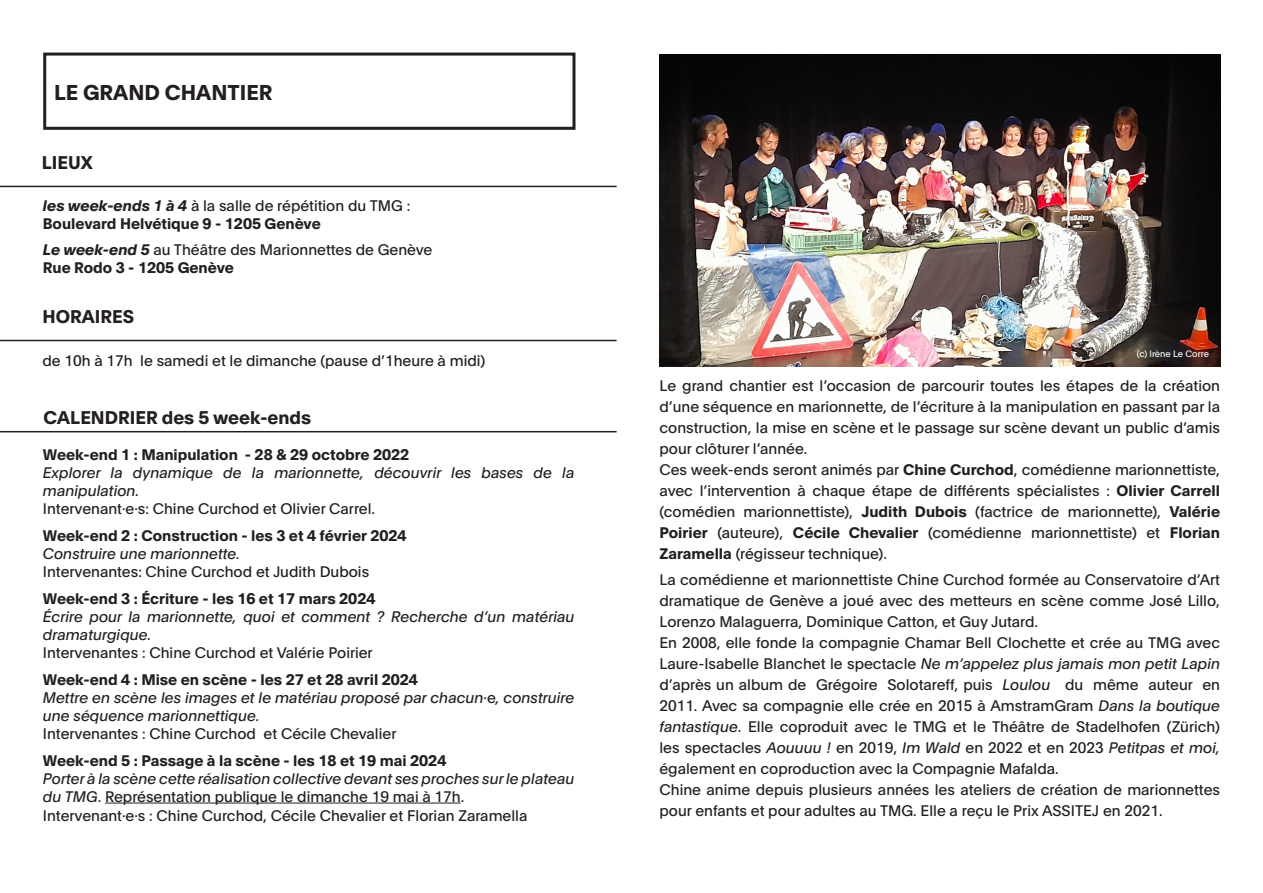
<style>
.page{position:relative;width:1263px;height:893px;background:#fff}
.page>*{position:absolute;margin:0;border:0;box-sizing:border-box;transform-origin:0 0}
.t1{font:700 21px "Plain";color:#231f20}
.t2{font:700 18px "Plain";color:#231f20}
.t3{font:15px/21px "Plain";color:#231f20;text-align:justify}
.t4{font:italic 15px/18px "Plain";color:#231f20}
.t5{font:700 15px "Plain";color:#231f20}
.t6{font:9px "Plain";color:#fff}
.s1{font-weight:700;font-style:italic}
.s2{font-style:normal}
.s3{font-weight:700}
.s4{font-style:italic}
</style>
<div class="page">
<hr style="left:105px;top:803px;width:356px;height:1px;background:#231f20">
<hr style="left:0;top:186px;width:617px;height:1px;background:#231f20">
<hr style="left:0;top:340px;width:617px;height:1px;background:#231f20">
<hr style="left:0;top:431px;width:617px;height:1px;background:#231f20">
<div style="left:43px;top:53px;width:532px;height:77px;border:3px solid #231f20"></div>
<img style="left:659px;top:55px;width:561px;height:311px">
<p class="t1" style="left:54px;top:77px;width:220px">LE GRAND CHANTIER</p>
<p class="t2" style="left:42px;top:150px;width:53px">LIEUX</p>
<p class="t3" style="left:43px;top:195px;width:369px"><span class="s1">les week-ends 1 à 4</span> à la salle de répétition du TMG :</p>
<p class="t5" style="left:43px;top:213px;width:279px">Boulevard Helvétique 9 - 1205 Genève</p>
<p class="t3" style="left:43px;top:238px;width:391px"><span class="s1">Le week-end 5</span> au Théâtre des Marionnettes de Genève</p>
<p class="t5" style="left:43px;top:257px;width:192px">Rue Rodo 3 - 1205 Genève</p>
<p class="t2" style="left:43px;top:304px;width:93px">HORAIRES</p>
<p class="t3" style="left:43px;top:350px;width:444px">de 10h à 17h le samedi et le dimanche (pause d’1heure à midi)</p>
<p class="t2" style="left:44px;top:404px;width:269px">CALENDRIER des 5 week-ends</p>
<p class="t5" style="left:43px;top:443px;width:368px">Week-end 1 : Manipulation - 28 &amp; 29 octobre 2022</p>
<p class="t4" style="left:43px;top:462px;width:533px">Explorer la dynamique de la marionnette, découvrir les bases de la manipulation.</p>
<p class="t3" style="left:43px;top:497px;width:334px">Intervenant·e·s: Chine Curchod et Olivier Carrel.</p>
<p class="t5" style="left:43px;top:524px;width:365px">Week-end 2 : Construction - les 3 et 4 février 2024</p>
<p class="t4" style="left:43px;top:543px;width:199px">Construire une marionnette.</p>
<p class="t3" style="left:43px;top:560px;width:328px">Intervenantes: Chine Curchod et Judith Dubois</p>
<p class="t5" style="left:43px;top:587px;width:334px">Week-end 3 : Écriture - les 16 et 17 mars 2024</p>
<p class="t4" style="left:43px;top:606px;width:533px">Écrire pour la marionnette, quoi et comment ? Recherche d’un matériau dramaturgique.</p>
<p class="t3" style="left:43px;top:641px;width:331px">Intervenantes : Chine Curchod et Valérie Poirier</p>
<p class="t5" style="left:43px;top:668px;width:377px">Week-end 4 : Mise en scène - les 27 et 28 avril 2024</p>
<p class="t4" style="left:43px;top:687px;width:533px">Mettre en scène les images et le matériau proposé par chacun<span class="s2">·e</span>, construire une séquence marionnettique.</p>
<p class="t3" style="left:43px;top:722px;width:355px">Intervenantes : Chine Curchod et Cécile Chevalier</p>
<p class="t5" style="left:43px;top:749px;width:405px">Week-end 5 : Passage à la scène - les 18 et 19 mai 2024</p>
<p class="t4" style="left:43px;top:768px;width:533px">Porter à la scène cette réalisation collective devant ses proches sur le plateau du TMG<span class="s2">. Représentation publique le dimanche 19 mai à 17h.</span></p>
<p class="t3" style="left:43px;top:805px;width:486px">Intervenant·e·s : Chine Curchod, Cécile Chevalier et Florian Zaramella</p>
<p class="t6" style="left:1137px;top:347px;width:74px">(c) Irène Le Corre</p>
<p class="t3" style="left:659px;top:375px;width:562px">Le grand chantier est l’occasion de parcourir toutes les étapes de la création d’une séquence en marionnette, de l’écriture à la manipulation en passant par la construction, la mise en scène et le passage sur scène devant un public d’amis pour clôturer l’année.</p>
<p class="t3" style="left:659px;top:459px;width:562px">Ces week-ends seront animés par <span class="s3">Chine Curchod</span>, comédienne marionnettiste, avec l’intervention à chaque étape de différents spécialistes : <span class="s3">Olivier Carrell </span>(comédien marionnettiste), <span class="s3">Judith Dubois</span> (factrice de marionnette), <span class="s3">Valérie Poirier</span> (auteure), <span class="s3">Cécile Chevalier</span> (comédienne marionnettiste) et <span class="s3">Florian Zaramella</span> (régisseur technique).</p>
<p class="t3" style="left:659px;top:568px;width:562px">La comédienne et marionnettiste Chine Curchod formée au Conservatoire d’Art dramatique de Genève a joué avec des metteurs en scène comme José Lillo, Lorenzo Malaguerra, Dominique Catton, et Guy Jutard.</p>
<p class="t3" style="left:659px;top:631px;width:562px">En 2008, elle fonde la compagnie Chamar Bell Clochette et crée au TMG avec Laure-Isabelle Blanchet le spectacle <span class="s4">Ne m’appelez plus jamais mon petit Lapin </span>d’après un album de Grégoire Solotareff, puis <span class="s4">Loulou</span> du même auteur en 2011. Avec sa compagnie elle crée en 2015 à AmstramGram <span class="s4">Dans la boutique fantastique</span>. Elle coproduit avec le TMG et le Théâtre de Stadelhofen (Zürich) les spectacles <span class="s4">Aouuuu !</span> en 2019, <span class="s4">Im Wald</span> en 2022 et en 2023 <span class="s4">Petitpas et moi, </span>également en coproduction avec la Compagnie Mafalda.</p>
<p class="t3" style="left:659px;top:778px;width:562px">Chine anime depuis plusieurs années les ateliers de création de marionnettes pour enfants et pour adultes au TMG. Elle a reçu le Prix ASSITEJ en 2021.</p>
</div>
